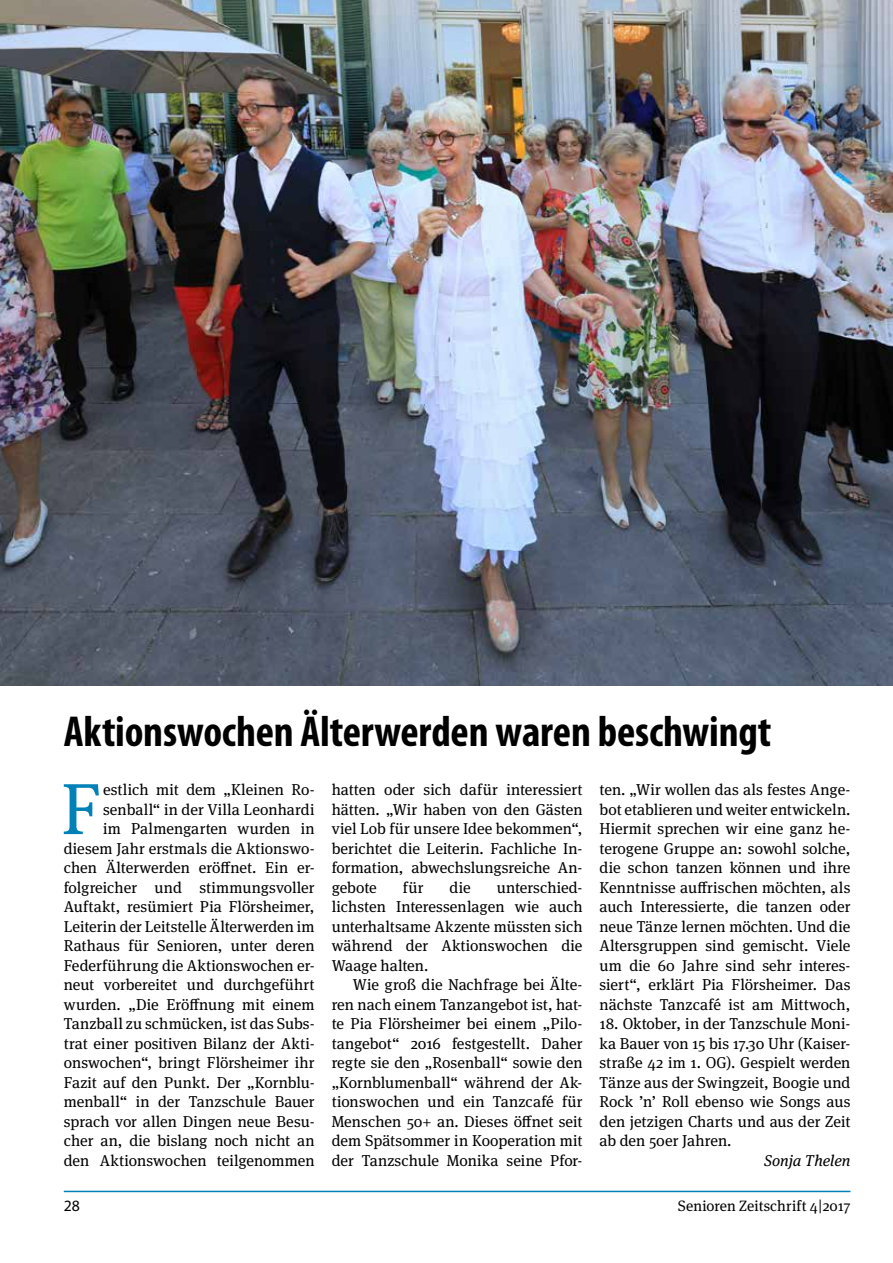
<style>
.page{position:relative;width:893px;height:1263px;background:#fff}
.page>*{position:absolute;margin:0;border:0;box-sizing:border-box;transform-origin:0 0}
.t1{font:72.3px "Meta Serif OT";color:#0081b7}
.t2{font:700 condensed 43.5px "Myriad Pro";letter-spacing:-.005em;color:#000}
.t3{font:15.75px/19.5px "Meta Serif OT";letter-spacing:.005em;color:#000;text-align:justify}
.t4{font:italic 15.75px "Meta Serif OT";color:#000}
.t5{font:15.75px "Myriad Pro";color:#000}
.t6{font:15px "Meta Serif OT";letter-spacing:.005em;color:#000}
</style>
<div class="page">
<hr style="left:64px;top:1191px;width:786px;height:1px;background:#0081b7">
<img style="left:0;top:0;width:893px;height:685px">
<h2 class="t2" style="left:64px;top:704px;width:709px">Aktionswochen Älterwerden waren beschwingt</h2>
<p class="t3" style="left:64px;top:780px;width:252px;text-align:right">estlich mit dem „Kleinen Ro&shy;senball“ in der Villa Leonhardi<br>im Palmengarten wurden in diesem Jahr erstmals die Aktionswo&shy;chen Älterwerden eröffnet. Ein er&shy;folgreicher und stimmungsvoller Auftakt, resümiert Pia Flörsheimer, Leiterin der Leitstelle Älterwerden im Rathaus für Senioren, unter deren Federführung die Aktionswochen er&shy;neut vorbereitet und durchgeführt wurden. „Die Eröffnung mit einem Tanzball zu schmücken, ist das Subs&shy;trat einer positiven Bilanz der Akti&shy;onswochen“, bringt Flörsheimer ihr Fazit auf den Punkt. Der „Kornblu&shy;menball“ in der Tanzschule Bauer sprach vor allen Dingen neue Besu&shy;cher an, die bislang noch nicht an den Aktionswochen teilgenommen</p>
<p class="t3" style="left:332px;top:780px;width:252px">hatten oder sich dafür interessiert hätten. „Wir haben von den Gästen viel Lob für unsere Idee bekommen“, berichtet die Leiterin. Fachliche In&shy;formation, abwechslungsreiche An&shy;gebote</p>
<h1 class="t1" style="left:61px;top:767px;width:41px">F</h1>
<p class="t3" style="left:332px;top:878px;width:252px;text-indent:165px">unterschied&shy;lichsten Interessenlagen wie auch unterhaltsame Akzente müssten sich während der Aktionswochen die Waage halten.</p>
<p class="t3" style="left:332px;top:975px;width:252px;text-indent:21px">Wie groß die Nachfrage bei Älte&shy;ren nach einem Tanzangebot ist, hat&shy;te Pia Flörsheimer bei einem „Pilo&shy;tangebot“ 2016 festgestellt. Daher regte sie den „Rosenball“ sowie den „Kornblumenball“ während der Ak&shy;tionswochen und ein Tanzcafé für Menschen 50+ an. Dieses öffnet seit dem Spätsommer in Kooperation mit der Tanzschule Monika seine Pfor-</p>
<p class="t3" style="left:403px;top:878px;width:22px">für</p>
<p class="t3" style="left:449px;top:878px;width:23px">die</p>
<p class="t3" style="left:600px;top:780px;width:252px">ten. „Wir wollen das als festes Ange&shy;bot etablieren und weiter entwickeln.<br>Hiermit sprechen wir eine ganz he&shy;terogene Gruppe an: sowohl solche, die schon tanzen können und ihre Kenntnisse auffrischen möchten, als auch Interessierte, die tanzen oder neue Tänze lernen möchten. Und die Altersgruppen sind gemischt. Viele um die 60 Jahre sind sehr interes&shy;siert“, erklärt Pia Flörsheimer. Das nächste Tanzcafé ist am Mittwoch,</p>
<p class="t3" style="left:600px;top:1014px;width:252px">18. Oktober, in der Tanzschule Moni&shy;ka Bauer von 15 bis 17.30 Uhr (Kaiser&shy;straße 42 im 1. OG). Gespielt werden Tänze aus der Swingzeit, Boogie und Rock ’n’ Roll ebenso wie Songs aus den jetzigen Charts und aus der Zeit ab den 50er Jahren.</p>
<p class="t4" style="left:764px;top:1151px;width:88px">Sonja Thelen</p>
<p class="t5" style="left:64px;top:1197px;width:18px">28</p>
<p class="t6" style="left:678px;top:1197px;width:174px">Senioren Zeitschrift 4|2017</p>
</div>
